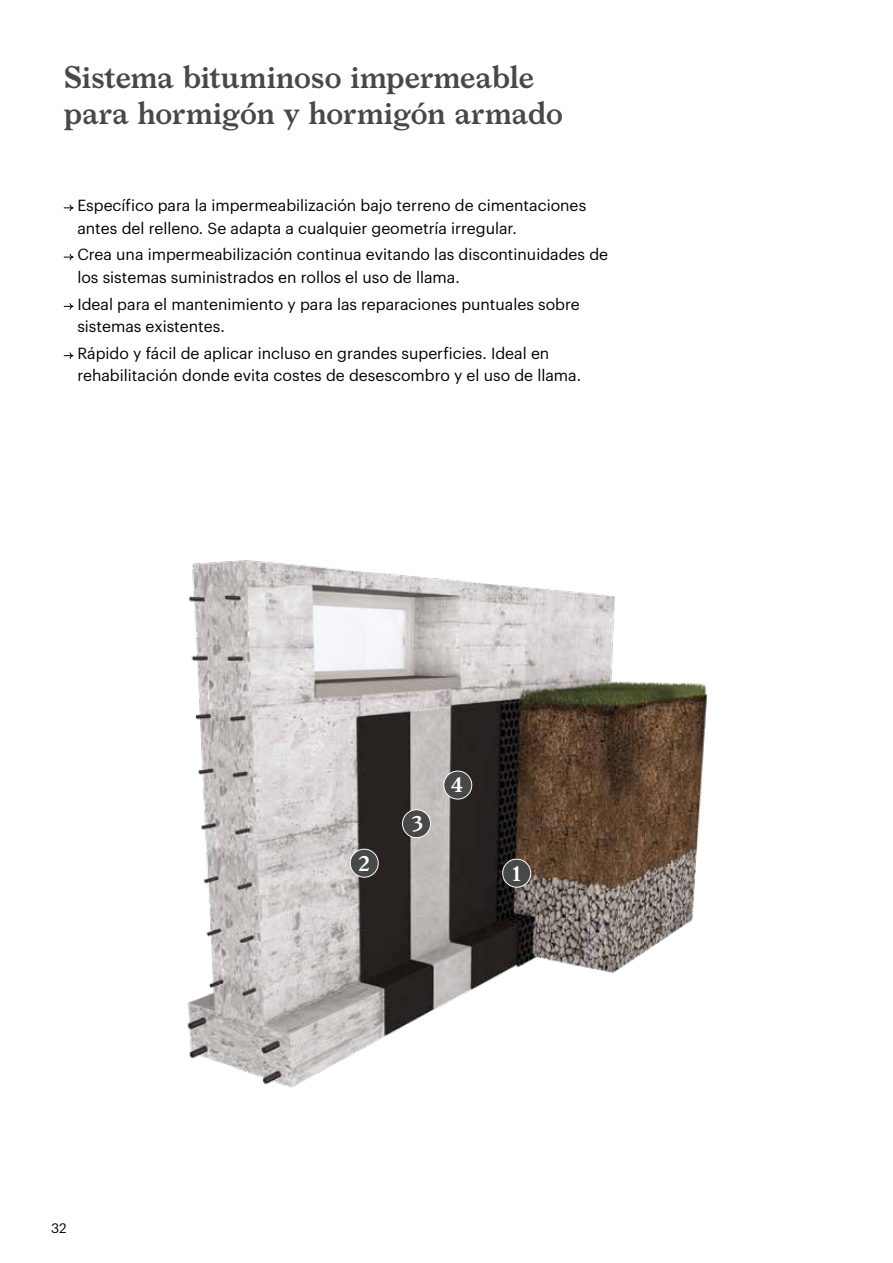
<style>
.page{position:relative;width:893px;height:1263px;background:#fff}
.page>*{position:absolute;margin:0;border:0;box-sizing:border-box;transform-origin:0 0}
.t1{font:600 30px/36px "Larish Neue";letter-spacing:-.01em;color:#474949}
.t2{font:600 20.55px "Larish Neue";color:#fff}
.t3{font:15.75px/22.5px "Graphik";color:#000}
.t4{font:13.5px "Graphik";color:#000}
</style>
<div class="page">
<img style="left:187px;top:560px;width:521px;height:528px">
<div style="left:350px;top:849px;width:28px;height:28px;background:#474949;border-radius:50%"></div>
<div style="left:350px;top:849px;width:29px;height:29px;border:1px solid #fff;border-radius:50%"></div>
<div style="left:402px;top:810px;width:28px;height:28px;background:#474949;border-radius:50%"></div>
<div style="left:402px;top:809px;width:29px;height:29px;border:1px solid #fff;border-radius:50%"></div>
<div style="left:444px;top:771px;width:28px;height:28px;background:#474949;border-radius:50%"></div>
<div style="left:443px;top:771px;width:29px;height:28px;border:1px solid #fff;border-radius:50%"></div>
<div style="left:503px;top:859px;width:28px;height:28px;background:#474949;border-radius:50%"></div>
<div style="left:502px;top:859px;width:29px;height:29px;border:1px solid #fff;border-radius:50%"></div>
<svg style="left:64px;top:204px;width:10px;height:7px"></svg>
<svg style="left:64px;top:253px;width:10px;height:8px"></svg>
<svg style="left:64px;top:303px;width:10px;height:7px"></svg>
<svg style="left:64px;top:352px;width:10px;height:7px"></svg>
<h1 class="t1" style="left:64px;top:56px;width:501px">Sistema bituminoso impermeable para hormigón y hormigón armado</h1>
<p class="t3" style="left:77px;top:193px;width:510px">Específico para la impermeabilización bajo terreno de cimentaciones antes del relleno. Se adapta a cualquier geometría irregular.</p>
<p class="t3" style="left:77px;top:242px;width:532px">Crea una impermeabilización continua evitando las discontinuidades de los sistemas suministrados en rollos el uso de llama.</p>
<p class="t3" style="left:77px;top:291px;width:504px">Ideal para el mantenimiento y para las reparaciones puntuales sobre sistemas existentes.</p>
<p class="t3" style="left:77px;top:340px;width:505px">Rápido y fácil de aplicar incluso en grandes superficies. Ideal en rehabilitación donde evita costes de desescombro y el uso de llama.</p>
<p class="t4" style="left:51px;top:1218px;width:17px">32</p>
<h2 class="t2" style="left:359px;top:847px;width:13px">2</h2>
<h2 class="t2" style="left:412px;top:808px;width:13px">3</h2>
<h2 class="t2" style="left:451px;top:769px;width:14px">4</h2>
<h2 class="t2" style="left:512px;top:857px;width:11px">1</h2>
</div>
